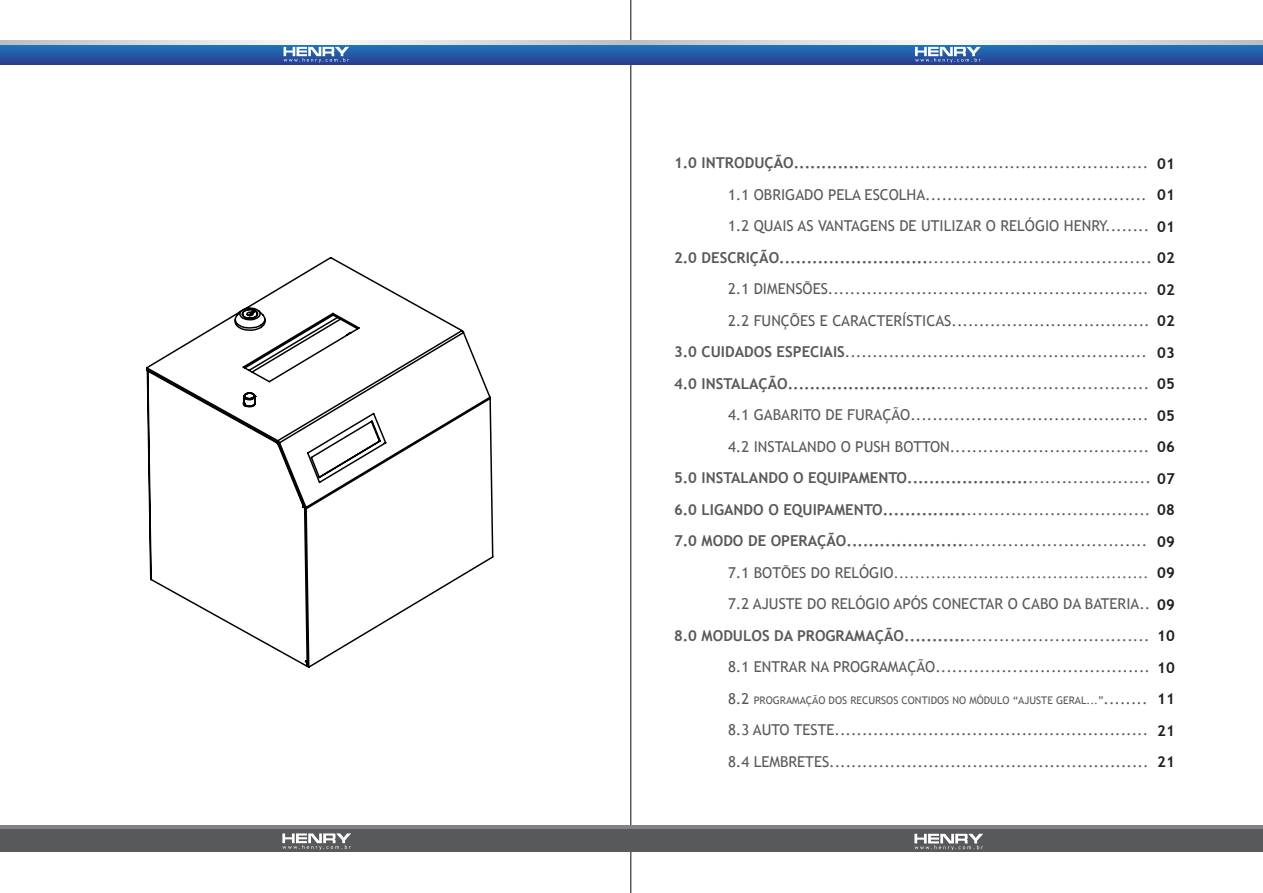
<style>
.page{position:relative;width:1263px;height:893px;background:#fff}
.page>*{position:absolute;margin:0;border:0;box-sizing:border-box;transform-origin:0 0}
.t1{font:15px/31.5px "Trebuchet MS";color:#58595b;text-align:right}
.t2{font:700 15px "Trebuchet MS";color:#58595b}
.t3{font:700 15px/31.5px "Trebuchet MS";letter-spacing:-.005em;color:#231f20;text-align:justify}
.t4{font:13.5px "Trebuchet MS";color:#58595b}
.t5{font:10.5px "Trebuchet MS";color:#58595b}
.s1{font-weight:700}
.s2{font-weight:700;color:#231f20}
.s3{font-weight:400}
.s4{color:#231f20}
.s5{font-size:15px}
</style>
<div class="page">
<svg style="left:145px;top:257px;width:349px;height:411px"></svg>
<hr style="left:630px;top:0;width:1px;height:893px;background:#58595b">
<div style="left:0;top:45px;width:1263px;height:20px;background:linear-gradient(to bottom,#1e75b9,#293f93)"></div>
<svg style="left:354px;top:40px;width:277px;height:5px"></svg>
<svg style="left:0;top:40px;width:280px;height:5px"></svg>
<svg style="left:284px;top:47px;width:65px;height:16px"></svg>
<svg style="left:986px;top:40px;width:277px;height:5px"></svg>
<svg style="left:915px;top:47px;width:66px;height:16px"></svg>
<svg style="left:631px;top:40px;width:281px;height:5px"></svg>
<div style="left:0;top:829px;width:1263px;height:23px;background:#58595b"></div>
<hr style="left:0;top:825px;width:1263px;height:4px;background:#808285">
<svg style="left:282px;top:833px;width:69px;height:17px"></svg>
<svg style="left:914px;top:834px;width:69px;height:16px"></svg>
<p class="t1" style="left:674px;top:148px;width:476px"><span class="s1">1.0 INTRODUÇÃO.............</span>...................................................</p>
<p class="t1" style="left:728px;top:179px;width:420px">1.1 OBRIGADO PELA ESCOLHA........................................</p>
<p class="t1" style="left:728px;top:211px;width:423px">1.2 QUAIS AS VANTAGENS DE UTILIZAR O RELÓGIO HENRY........</p>
<p class="t1" style="left:674px;top:242px;width:502px"><span class="s1">2.0 DESCRIÇÃO...........................</span>........................................ <span class="s2">02</span></p>
<p class="t1" style="left:728px;top:274px;width:422px">2.1 DIMENSÕES..........................................................</p>
<p class="t1" style="left:728px;top:305px;width:423px">2.2 FUNÇÕES E CARACTERÍSTICAS....................................</p>
<p class="t1" style="left:674px;top:337px;width:474px"><span class="s1">3.0 CUIDADOS ESPECIAIS</span>.......................................................</p>
<p class="t2" style="left:674px;top:374px;width:477px">4.0 INSTALAÇÃO...........................<span class="s3">......................................</span></p>
<p class="t1" style="left:728px;top:400px;width:422px">4.1 GABARITO DE FURAÇÃO...........................................</p>
<p class="t1" style="left:728px;top:431px;width:423px">4.2 INSTALANDO O PUSH BOTTON....................................</p>
<p class="t2" style="left:674px;top:469px;width:502px">5.0 INSTALANDO O EQUIPAMENTO......................<span class="s3">......................</span> <span class="s4">07</span></p>
<p class="t2" style="left:674px;top:500px;width:478px">6.0 LIGANDO O EQUIPAMENTO...............<span class="s3">.................................</span></p>
<p class="t2" style="left:674px;top:532px;width:475px">7.0 MODO DE OPERAÇÃO.....................<span class="s3">.................................</span></p>
<p class="t4" style="left:728px;top:565px;width:422px"><span class="s5">7.1 BOTÕES DO RELÓGIO</span>................................................</p>
<p class="t1" style="left:674px;top:589px;width:478px">7.2 AJUSTE DO RELÓGIO APÓS CONECTAR O CABO DA BATERIA..<br><span class="s1">8.0 MODULOS DA PROGRAMAÇÃO...........</span>.................................<br>8.1 ENTRAR NA PROGRAMAÇÃO.......................................</p>
<p class="t5" style="left:728px;top:694px;width:421px"><span class="s5">8.2</span> PROGRAMAÇÃO DOS RECURSOS CONTIDOS NO MÓDULO “AJUSTE GERAL...”<span class="s5">........</span></p>
<p class="t1" style="left:728px;top:715px;width:422px;text-align:left">8.3 AUTO TESTE.........................................................<br>8.4 LEMBRETES..........................................................</p>
<p class="t3" style="left:1157px;top:148px;width:19px">01<br>01<br>01</p>
<p class="t3" style="left:1157px;top:274px;width:19px">02<br>02<br>03<br>05<br>05<br>06</p>
<p class="t3" style="left:1157px;top:494px;width:19px">08<br>09<br>09<br>09<br>10<br>10<br>11<br>21<br>21</p>
</div>
